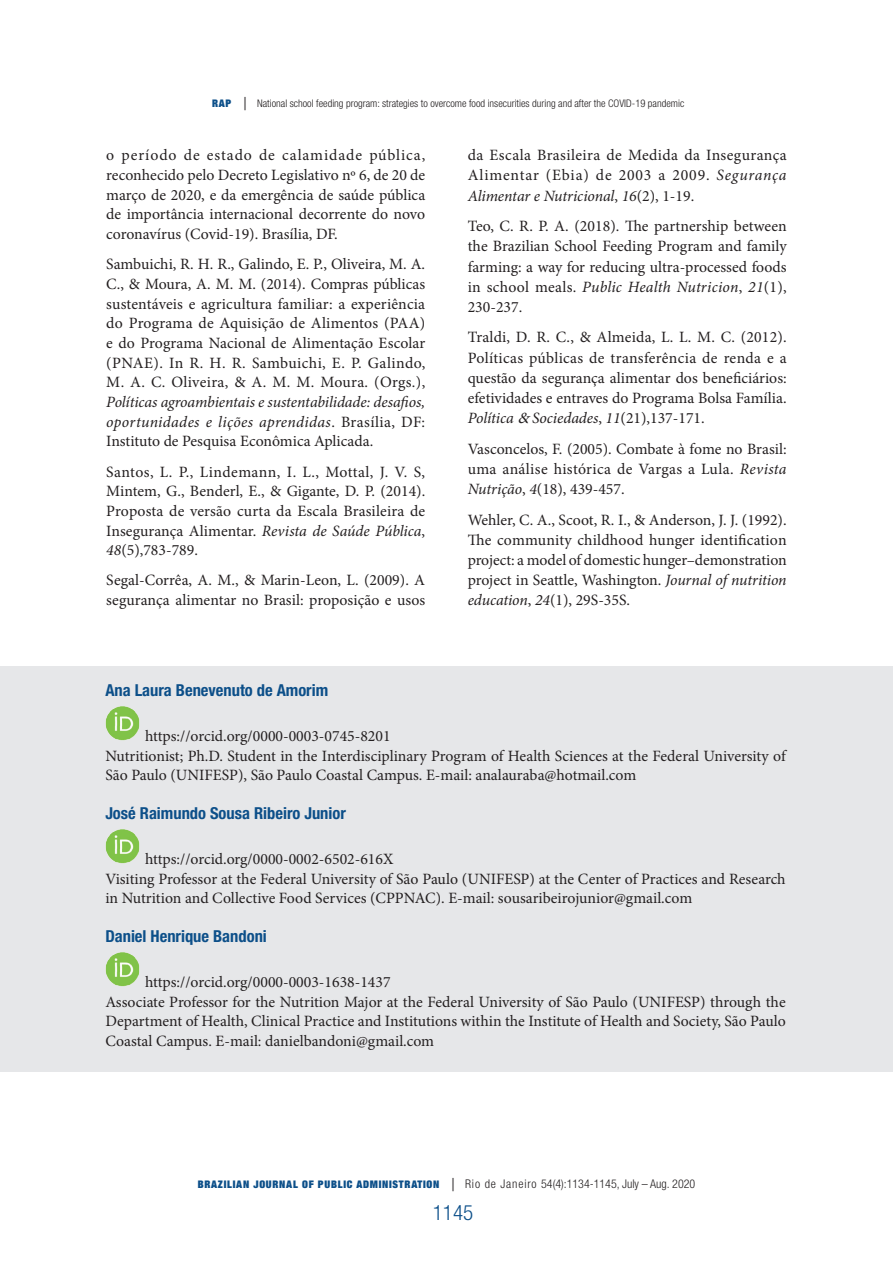
<style>
.page{position:relative;width:893px;height:1263px;background:#fff}
.page>*{position:absolute;margin:0;border:0;box-sizing:border-box;transform-origin:0 0}
.t1{font:300 condensed 21px "Helvetica Neue LT Std";color:#0c4f89}
.AUTOR{font:700 condensed 16.5px "Helvetica Neue LT Std";color:#0c4f89}
.BIBLIOGRAFIA{font:15.75px/19.6px "Minion Pro";color:#231f20;text-align:justify}
.autores_final_1{font:15.75px/19.5px "Minion Pro";color:#231f20}
.t2{font:300 condensed 12px "Helvetica Neue LT Std";color:#231f20}
.t3{font:300 condensed 10.5px "Helvetica Neue LT Std";color:#231f20}
.s1{font-family:"Helvetica Neue";font-weight:900;font-stretch:expanded;color:#0c4f89}
.s2{font-size:18px}
.s3{font-style:italic}
.s4{font-family:"Helvetica Neue";font-weight:900;font-stretch:expanded;font-size:10.5px;color:#0c4f89}
</style>
<div class="page">
<div style="left:0;top:666px;width:893px;height:405px;background:#e6e7e9"></div>
<img style="left:105px;top:706px;width:35px;height:35px">
<img style="left:105px;top:829px;width:35px;height:35px">
<img style="left:105px;top:952px;width:35px;height:35px">
<p class="t3" style="left:212px;top:98px;width:474px"><span class="s1">RAP</span> <span class="s2">|</span> National school feeding program: strategies to overcome food insecurities during and after the COVID-19 pandemic</p>
<p class="BIBLIOGRAFIA" style="left:106px;top:145px;width:320px">o período de estado de calamidade pública, reconhecido pelo Decreto Legislativo nº 6, de 20 de março de 2020, e da emergência de saúde pública de importância internacional decorrente do novo coronavírus (Covid-19). Brasília, DF.</p>
<p class="BIBLIOGRAFIA" style="left:106px;top:254px;width:320px">Sambuichi, R. H. R., Galindo, E. P., Oliveira, M. A.<br>C., &amp; Moura, A. M. M. (2014). Compras públicas sustentáveis e agricultura familiar: a experiência do Programa de Aquisição de Alimentos (PAA) e do Programa Nacional de Alimentação Escolar (PNAE). In R. H. R. Sambuichi, E. P. Galindo, M. A. C. Oliveira, &amp; A. M. M. Moura. (Orgs.), <span class="s3">Políticas agroambientais e sustentabilidade: desafios, oportunidades e lições aprendidas</span>. Brasília, DF:<br>Instituto de Pesquisa Econômica Aplicada.</p>
<p class="BIBLIOGRAFIA" style="left:106px;top:462px;width:320px">Santos, L. P., Lindemann, I. L., Mottal, J. V. S, Mintem, G., Benderl, E., &amp; Gigante, D. P. (2014).<br>Proposta de versão curta da Escala Brasileira de Insegurança Alimentar. <span class="s3">Revista de Saúde Pública</span>, <span class="s3">48</span>(5),783-789.</p>
<p class="BIBLIOGRAFIA" style="left:106px;top:571px;width:320px">Segal-Corrêa, A. M., &amp; Marin-Leon, L. (2009). A segurança alimentar no Brasil: proposição e usos</p>
<p class="BIBLIOGRAFIA" style="left:468px;top:145px;width:320px;line-height:20.1px">da Escala Brasileira de Medida da Insegurança Alimentar (Ebia) de 2003 a 2009. <span class="s3">Segurança Alimentar e Nutricional</span>, <span class="s3">16</span>(2), 1-19.</p>
<p class="BIBLIOGRAFIA" style="left:468px;top:216px;width:320px;line-height:20.1px">Teo, C. R. P. A. (2018). The partnership between the Brazilian School Feeding Program and family farming: a way for reducing ultra-processed foods in school meals. <span class="s3">Public Health Nutricion</span>, <span class="s3">21</span>(1), 230-237.</p>
<p class="BIBLIOGRAFIA" style="left:468px;top:327px;width:321px;line-height:20.1px">Traldi, D. R. C., &amp; Almeida, L. L. M. C. (2012).<br>Políticas públicas de transferência de renda e a questão da segurança alimentar dos beneficiários: efetividades e entraves do Programa Bolsa Família.<br><span class="s3">Política</span> <span class="s3">&amp;</span> <span class="s3">Sociedades</span>, <span class="s3">11</span>(21),137-171.</p>
<p class="BIBLIOGRAFIA" style="left:468px;top:439px;width:320px;line-height:20.1px">Vasconcelos, F. (2005). Combate à fome no Brasil: uma análise histórica de Vargas a Lula. <span class="s3">Revista Nutrição</span>, <span class="s3">4</span>(18), 439-457.</p>
<p class="BIBLIOGRAFIA" style="left:468px;top:510px;width:320px;line-height:20.1px">Wehler, C. A., Scoot, R. I., &amp; Anderson, J. J. (1992).<br>The community childhood hunger identification project: a model of domestic hunger–demonstration project in Seattle, Washington. <span class="s3">Journal of nutrition education</span>, <span class="s3">24</span>(1), 29S-35S.</p>
<p class="AUTOR" style="left:105px;top:680px;width:224px">Ana Laura Benevenuto de Amorim</p>
<p class="autores_final_1" style="left:145px;top:726px;width:247px">https://orcid.org/0000-0003-0745-8201</p>
<p class="autores_final_1" style="left:105px;top:746px;width:682px">Nutritionist; Ph.D. Student in the Interdisciplinary Program of Health Sciences at the Federal University of<br>São Paulo (UNIFESP), São Paulo Coastal Campus. E-mail: analauraba@hotmail.com</p>
<p class="AUTOR" style="left:105px;top:803px;width:242px">José Raimundo Sousa Ribeiro Junior</p>
<p class="autores_final_1" style="left:145px;top:849px;width:250px">https://orcid.org/0000-0002-6502-616X</p>
<p class="autores_final_1" style="left:105px;top:869px;width:682px">Visiting Professor at the Federal University of São Paulo (UNIFESP) at the Center of Practices and Research in Nutrition and Collective Food Services (CPPNAC). E-mail: sousaribeirojunior@gmail.com</p>
<p class="AUTOR" style="left:105px;top:926px;width:163px">Daniel Henrique Bandoni</p>
<p class="autores_final_1" style="left:145px;top:972px;width:247px">https://orcid.org/0000-0003-1638-1437</p>
<p class="autores_final_1" style="left:105px;top:992px;width:682px;text-align:justify">Associate Professor for the Nutrition Major at the Federal University of São Paulo (UNIFESP) through the Department of Health, Clinical Practice and Institutions within the Institute of Health and Society, São Paulo Coastal Campus. E-mail: danielbandoni@gmail.com</p>
<p class="t2" style="left:198px;top:1176px;width:499px"><span class="s4">BRAZILIAN JOURNAL OF PUBLIC ADMINISTRATION</span> <span class="s2">|</span> Rio de Janeiro 54(4):1134-1145, July – Aug. 2020</p>
<h1 class="t1" style="left:433px;top:1200px;width:42px">1145</h1>
</div>
